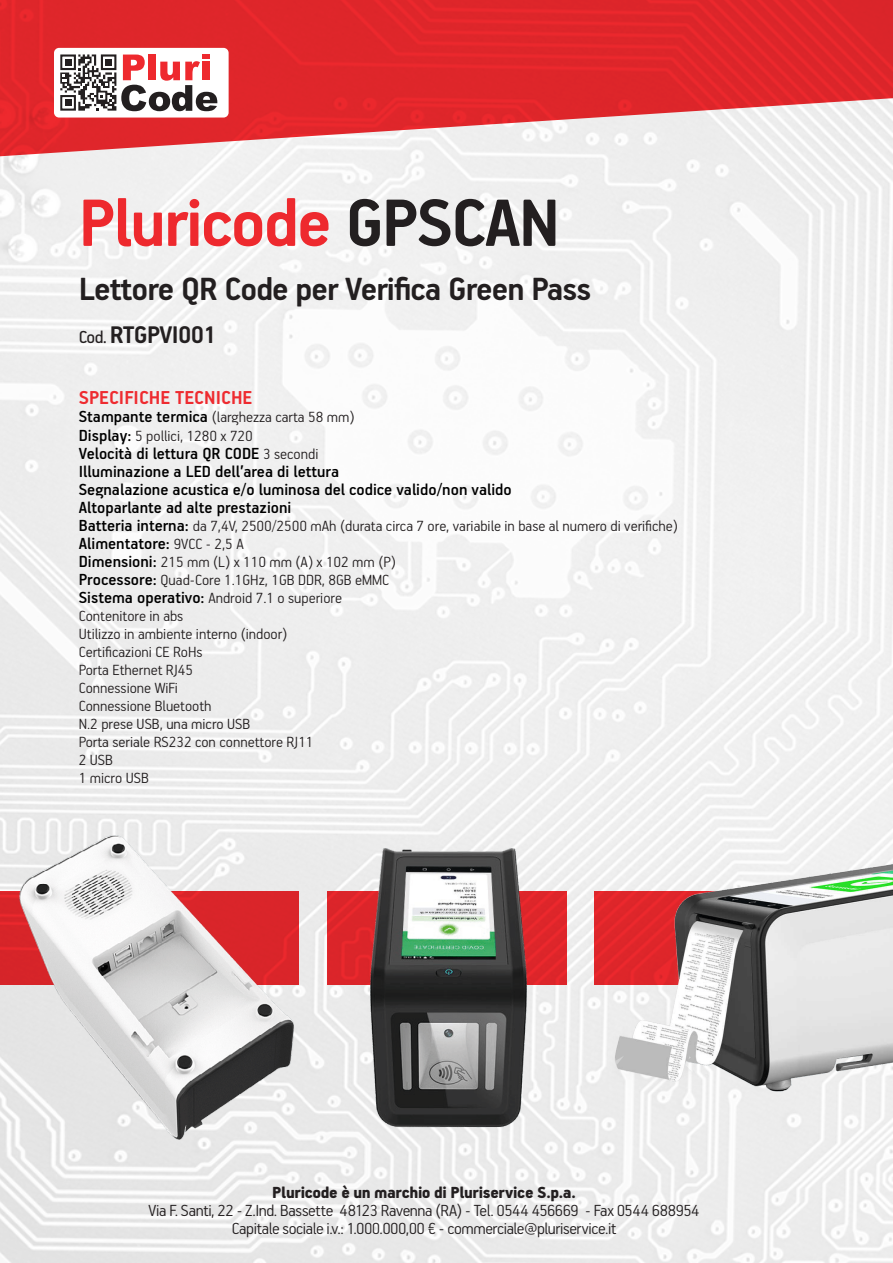
<style>
.page{position:relative;width:893px;height:1263px;background:#fff}
.page>*{position:absolute;margin:0;border:0;box-sizing:border-box;transform-origin:0 0}
.t1{font:700 75px "PF Handbook Pro";letter-spacing:-.025em;color:#ee292e}
.t2{font:700 36px "PF Handbook Pro";letter-spacing:-.025em;color:#231f20}
.t3{font:700 27px "PF Handbook Pro";letter-spacing:-.025em;color:#231f20}
.t4{font:700 21px "PF Handbook Pro";color:#ee2b30}
.t5{font:500 18px "PF Handbook Pro";color:#000}
.t6{font:300 18px/18px "PF Handbook Pro";letter-spacing:-.02em;color:#231f20;text-align:center}
.t7{font:900 18px "PF Handbook Pro";letter-spacing:-.02em;color:#231f20}
.t8{font:300 16.5px "PF Handbook Pro";color:#231f20}
.s1{color:#231f20}
.s2{font-weight:400;font-size:19.5px}
.s3{font-weight:500;font-size:18px;color:#000}
.s4{font-weight:300;font-size:16.5px;color:#231f20}
</style>
<div class="page">
<img style="left:0;top:0;width:893px;height:1263px">
<div style="left:54px;top:48px;width:175px;height:70px;background:#fff;border-radius:5px"></div>
<svg style="left:60px;top:54px;width:157px;height:57px"></svg>
<div style="left:105px;top:59px;width:7px;height:7px;background:#231f20"></div>
<svg style="left:0;top:891px;width:11px;height:94px"></svg>
<div style="left:327px;top:891px;width:239px;height:94px;background:linear-gradient(to bottom,#e0262b,#de262b)"></div>
<div style="left:594px;top:891px;width:299px;height:94px;background:linear-gradient(to bottom,#e2262b,#e0262b)"></div>
<img style="left:11px;top:825px;width:292px;height:327px">
<img style="left:357px;top:824px;width:182px;height:326px">
<img style="left:613px;top:853px;width:280px;height:264px">
<p class="t1" style="left:79px;top:177px;width:483px">Pluricode <span class="s1">GPSCAN</span></p>
<p class="t2" style="left:79px;top:267px;width:514px">Lettore QR Code per Verifica Green Pass</p>
<p class="t3" style="left:79px;top:318px;width:140px"><span class="s2">Cod.</span> RTGPVI001</p>
<p class="t4" style="left:79px;top:385px;width:175px">SPECIFICHE TECNICHE</p>
<p class="t8" style="left:79px;top:407px;width:277px"><span class="s3">Stampante termica</span> (larghezza carta 58 mm)</p>
<p class="t8" style="left:79px;top:425px;width:175px"><span class="s3">Display:</span> 5 pollici, 1280 x 720</p>
<p class="t5" style="left:79px;top:442px;width:241px">Velocità di lettura QR CODE <span class="s4">3 secondi</span></p>
<p class="t5" style="left:79px;top:460px;width:262px">Illuminazione a LED dell’area di lettura</p>
<p class="t5" style="left:79px;top:478px;width:434px">Segnalazione acustica e/o luminosa del codice valido/non valido</p>
<p class="t5" style="left:79px;top:496px;width:214px">Altoparlante ad alte prestazioni</p>
<p class="t8" style="left:79px;top:515px;width:601px"><span class="s3">Batteria interna:</span> da 7,4V, 2500/2500 mAh (durata circa 7 ore, variabile in base al numero di verifiche)</p>
<p class="t5" style="left:79px;top:532px;width:166px">Alimentatore: <span class="s4">9VCC - 2,5 A</span></p>
<p class="t8" style="left:79px;top:551px;width:319px"><span class="s3">Dimensioni:</span> 215 mm (L) x 110 mm (A) x 102 mm (P)</p>
<p class="t8" style="left:79px;top:569px;width:312px"><span class="s3">Processore:</span> Quad-Core 1.1GHz, 1GB DDR, 8GB eMMC</p>
<p class="t8" style="left:79px;top:587px;width:265px"><span class="s3">Sistema operativo:</span> Android 7.1 o superiore</p>
<p class="t8" style="left:79px;top:605px;width:106px">Contenitore in abs</p>
<p class="t8" style="left:79px;top:623px;width:210px">Utilizzo in ambiente interno (indoor)</p>
<p class="t8" style="left:79px;top:641px;width:125px">Certificazioni CE RoHs</p>
<p class="t8" style="left:79px;top:659px;width:116px">Porta Ethernet RJ45</p>
<p class="t8" style="left:79px;top:677px;width:101px">Connessione WiFi</p>
<p class="t8" style="left:79px;top:695px;width:134px">Connessione Bluetooth</p>
<p class="t8" style="left:79px;top:713px;width:173px">N.2 prese USB, una micro USB</p>
<p class="t8" style="left:79px;top:731px;width:236px">Porta seriale RS232 con connettore RJ11</p>
<p class="t8" style="left:79px;top:749px;width:36px">2 USB</p>
<p class="t8" style="left:79px;top:767px;width:72px">1 micro USB</p>
<p class="t7" style="left:272px;top:1181px;width:305px">Pluricode è un marchio di Pluriservice S.p.a.</p>
<p class="t6" style="left:149px;top:1200px;width:552px">Via F. Santi, 22 - Z.Ind. Bassette 48123 Ravenna (RA) - Tel. 0544 456669 - Fax 0544 688954<br>Capitale sociale i.v.: 1.000.000,00 € - commerciale@pluriservice.it</p>
</div>
